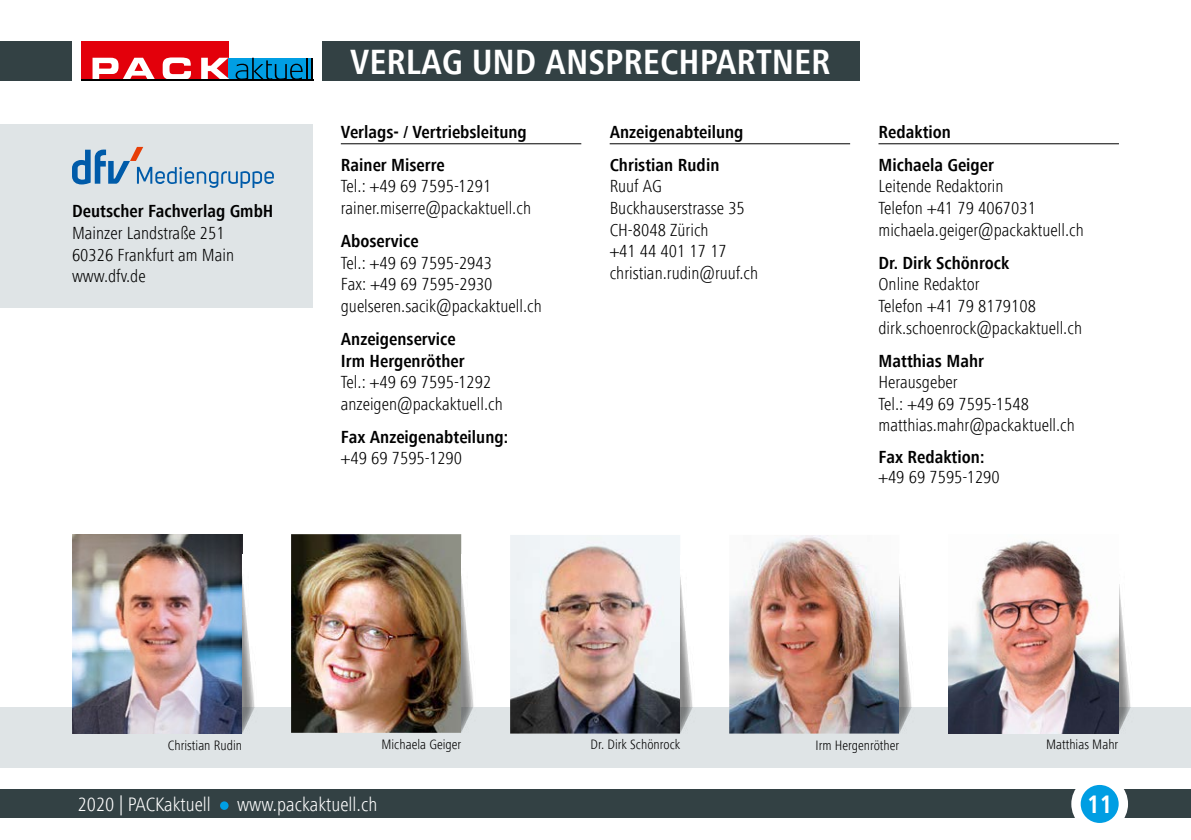
<style>
.page{position:relative;width:1191px;height:840px;background:#fff}
.page>*{position:absolute;margin:0;border:0;box-sizing:border-box;transform-origin:0 0}
.t1{font:700 condensed 36px "Frutiger Next Com";color:#fff}
.t2{font:700 condensed 26px "Frutiger Next Com";color:#fff}
.t3{font:300 condensed 20px "Frutiger Next Com";color:#fff}
.t4{font:300 condensed 18px/21.6px "Frutiger Next Com";color:#000}
.t5{font:700 condensed 18px/33px "Frutiger Next Com";color:#000}
.t6{font:300 condensed 14px "Frutiger Next Com";color:#000}
</style>
<div class="page">
<div style="left:0;top:789px;width:1191px;height:28px;background:#334144"></div>
<div style="left:220px;top:801px;width:8px;height:8px;background:#009ee3;border-radius:50%"></div>
<div style="left:0;top:125px;width:312px;height:183px;background:#dfe4e6"></div>
<div style="left:0;top:707px;width:1191px;height:60px;background:#dfe4e6"></div>
<img style="left:72px;top:534px;width:170px;height:199px">
<img style="left:242px;top:576px;width:13px;height:156px">
<div style="left:0;top:41px;width:859px;height:40px;background:#334144"></div>
<img style="left:291px;top:534px;width:170px;height:198px">
<img style="left:461px;top:576px;width:13px;height:156px">
<img style="left:1118px;top:584px;width:13px;height:148px">
<img style="left:948px;top:540px;width:170px;height:193px">
<img style="left:729px;top:535px;width:170px;height:198px">
<img style="left:899px;top:576px;width:13px;height:156px">
<img style="left:510px;top:535px;width:170px;height:198px">
<img style="left:680px;top:577px;width:13px;height:156px">
<div style="left:1071px;top:775px;width:57px;height:56px;background:#fff;border-radius:50%"></div>
<div style="left:1080px;top:784px;width:38px;height:38px;background:#009ee3;border-radius:50%"></div>
<div style="left:72px;top:34px;width:250px;height:58px;background:#fff"></div>
<div style="left:81px;top:41px;width:147px;height:38px;background:#e3000b"></div>
<div style="left:228px;top:58px;width:85px;height:22px;background:#009ee3"></div>
<svg style="left:236px;top:58px;width:71px;height:21px"></svg>
<hr style="left:311px;top:58px;width:2px;height:21px;background:#000">
<svg style="left:92px;top:58px;width:63px;height:21px"></svg>
<svg style="left:163px;top:57px;width:28px;height:22px"></svg>
<svg style="left:201px;top:58px;width:28px;height:21px"></svg>
<hr style="left:81px;top:79px;width:232px;height:2px;background:#000">
<hr style="left:609px;top:143px;width:241px;height:1px;background:#000">
<hr style="left:878px;top:143px;width:241px;height:1px;background:#000">
<svg style="left:72px;top:147px;width:202px;height:41px"></svg>
<hr style="left:341px;top:143px;width:240px;height:1px;background:#000">
<p class="t5" style="left:72px;top:195px;width:203px">Deutscher Fachverlag GmbH</p>
<p class="t4" style="left:72px;top:222px;width:164px">Mainzer Landstraße 251<br>60326 Frankfurt am Main www.dfv.de</p>
<h1 class="t1" style="left:350px;top:42px;width:482px">VERLAG UND ANSPRECHPARTNER</h1>
<p class="t5" style="left:341px;top:115px;width:187px">Verlags- / Vertriebsleitung<br>Rainer Miserre</p>
<p class="t4" style="left:341px;top:175px;width:192px">Tel.: +49 69 7595-1291 rainer.miserre@packaktuell.ch</p>
<p class="t5" style="left:341px;top:224px;width:79px">Aboservice</p>
<p class="t4" style="left:341px;top:252px;width:202px">Tel.: +49 69 7595-2943<br>Fax: +49 69 7595-2930 guelseren.sacik@packaktuell.ch</p>
<p class="t5" style="left:341px;top:328px;width:125px;line-height:21.6px">Anzeigenservice<br>Irm Hergenröther</p>
<p class="t4" style="left:341px;top:371px;width:163px">Tel.: +49 69 7595-1292 anzeigen@packaktuell.ch</p>
<p class="t5" style="left:341px;top:420px;width:169px">Fax Anzeigenabteilung:</p>
<p class="t4" style="left:341px;top:447px;width:123px">+49 69 7595-1290</p>
<p class="t5" style="left:609px;top:115px;width:135px">Anzeigenabteilung<br>Christian Rudin</p>
<p class="t4" style="left:609px;top:175px;width:150px">Ruuf AG<br>Buckhauserstrasse 35<br>CH-8048 Zürich<br>+41 44 401 17 17 christian.rudin@ruuf.ch</p>
<p class="t5" style="left:878px;top:115px;width:117px">Redaktion<br>Michaela Geiger</p>
<p class="t4" style="left:878px;top:175px;width:207px">Leitende Redaktorin<br>Telefon +41 79 4067031 michaela.geiger@packaktuell.ch</p>
<p class="t5" style="left:878px;top:246px;width:132px">Dr. Dirk Schönrock</p>
<p class="t4" style="left:878px;top:273px;width:205px">Online Redaktor<br>Telefon +41 79 8179108 dirk.schoenrock@packaktuell.ch</p>
<p class="t5" style="left:878px;top:344px;width:107px">Matthias Mahr</p>
<p class="t4" style="left:878px;top:371px;width:198px">Herausgeber<br>Tel.: +49 69 7595-1548 matthias.mahr@packaktuell.ch</p>
<p class="t5" style="left:878px;top:440px;width:107px">Fax Redaktion:</p>
<p class="t4" style="left:878px;top:465px;width:123px">+49 69 7595-1290</p>
<p class="t6" style="left:168px;top:737px;width:76px">Christian Rudin</p>
<p class="t6" style="left:381px;top:736px;width:81px">Michaela Geiger</p>
<p class="t6" style="left:590px;top:736px;width:91px">Dr. Dirk Schönrock</p>
<p class="t6" style="left:815px;top:737px;width:85px">Irm Hergenröther</p>
<p class="t6" style="left:1046px;top:736px;width:74px">Matthias Mahr</p>
<p class="t3" style="left:78px;top:792px;width:135px">2020 | PACKaktuell</p>
<p class="t3" style="left:237px;top:792px;width:142px">www.packaktuell.ch</p>
<h2 class="t2" style="left:1087px;top:789px;width:27px">11</h2>
</div>
